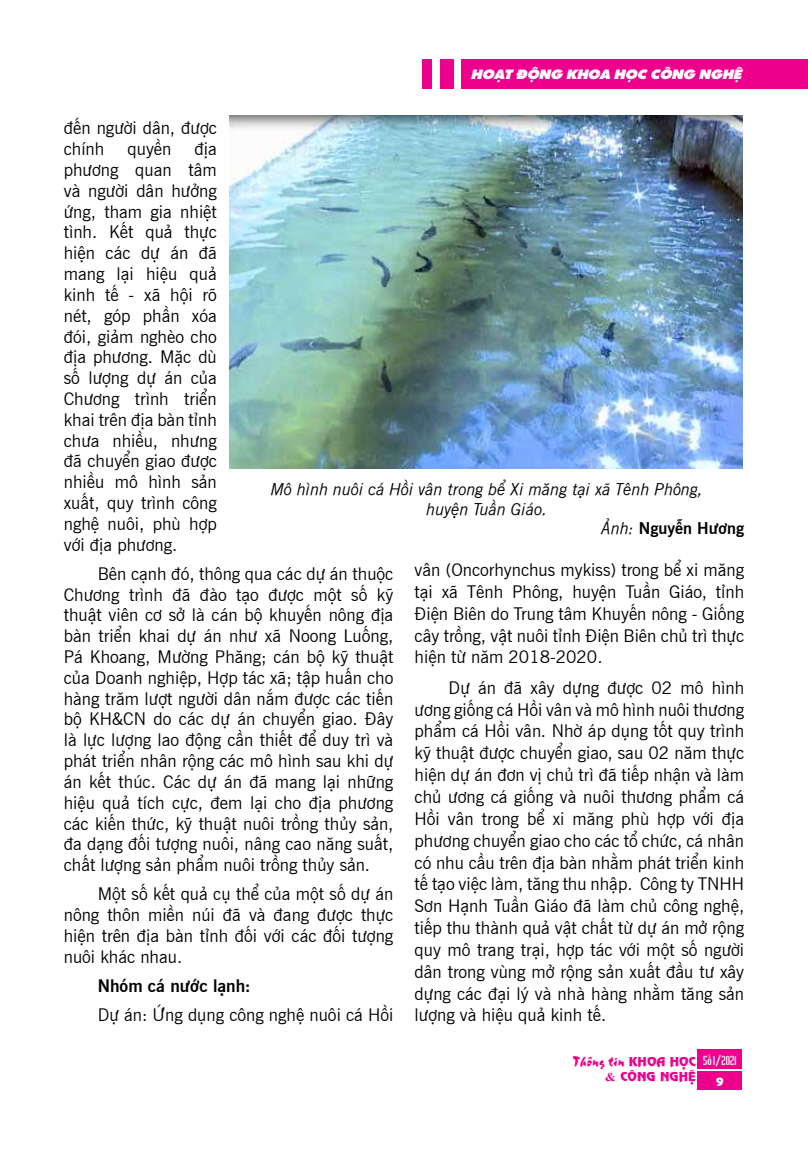
<style>
.page{position:relative;width:808px;height:1149px;background:#fff}
.page>*{position:absolute;margin:0;border:0;box-sizing:border-box;transform-origin:0 0}
.t1{font:17.25px/20.9px "UVN Tin Tuc";color:#000;text-align:justify}
.t2{font:700 17.25px "UVN Tin Tuc";color:#000}
.t3{font:italic 16.2px "UVN Tin Tuc";color:#000}
.t4{font:700 16.2px "UVN Tin Tuc";color:#000}
.t5{font:15px "UVN Thang Vu";color:#ec008c}
.t6{font:13.5px "UTM Sharnay";color:#fff;scale:1.08 1}
.t7{font:12px "UVN Nguyen Du";color:#ec008c;scale:1.08 1}
.t8{font:12px "UVN Hai Ba Trung";color:#fff}
.t9{font:11.25px "UVN Nguyen Du";color:#fff;scale:1.08 1}
.s1{font-weight:400;font-style:italic}
.s2{font-family:"UVN Nguyen Du";font-size:12px}
.s3{font-family:"Times New Roman";font-weight:700}
</style>
<div class="page">
<div style="left:697px;top:1049px;width:45px;height:19px;background:#ec008c"></div>
<div style="left:697px;top:1071px;width:45px;height:18px;background:#ec008c"></div>
<div style="left:461px;top:59px;width:347px;height:30px;background:#ec008c"></div>
<div style="left:440px;top:59px;width:13px;height:30px;background:#ec008c"></div>
<div style="left:422px;top:59px;width:10px;height:30px;background:#ec008c"></div>
<img style="left:230px;top:116px;width:512px;height:353px">
<p class="t6" style="left:471px;top:63px;width:252px">HOẠT ĐỘNG KHOA HỌC CÔNG NGHỆ</p>
<p class="t1" style="left:64px;top:116px;width:155px">đến người dân, được chính</p>
<p class="t1" style="left:127px;top:137px;width:45px">quyền</p>
<p class="t1" style="left:64px;top:137px;width:155px;text-indent:131px">địa phương quan tâm và người dân hưởng ứng, tham gia nhiệt tình. Kết quả thực hiện các dự án đã mang lại hiệu quả kinh tế - xã hội rõ nét, góp phần xóa đói, giảm nghèo cho địa phương. Mặc dù số lượng dự án của Chương trình triển khai trên địa bàn tỉnh chưa nhiều, nhưng đã chuyển giao được nhiều mô hình sản xuất, quy trình công nghệ nuôi, phù hợp với địa phương.</p>
<p class="t1" style="left:64px;top:561px;width:331px;text-indent:34px">Bên cạnh đó, thông qua các dự án thuộc Chương trình đã đào tạo được một số kỹ thuật viên cơ sở là cán bộ khuyến nông địa bàn triển khai dự án như xã Noong Luống, Pá Khoang, Mường Phăng; cán bộ kỹ thuật của Doanh nghiệp, Hợp tác xã; tập huấn cho hàng trăm lượt người dân nắm được các tiến bộ KH&amp;CN do các dự án chuyển giao. Đây là lực lượng lao động cần thiết để duy trì và phát triển nhân rộng các mô hình sau khi dự án kết thúc. Các dự án đã mang lại những hiệu quả tích cực, đem lại cho địa phương các kiến thức, kỹ thuật nuôi trồng thủy sản, đa dạng đối tượng nuôi, nâng cao năng suất, chất lượng sản phẩm nuôi trồng thủy sản.</p>
<p class="t1" style="left:64px;top:882px;width:331px;text-indent:34px">Một số kết quả cụ thể của một số dự án nông thôn miền núi đã và đang được thực hiện trên địa bàn tỉnh đối với các đối tượng nuôi khác nhau.</p>
<p class="t2" style="left:98px;top:972px;width:155px">Nhóm cá nước lạnh:</p>
<p class="t1" style="left:98px;top:1002px;width:297px">Dự án: Ứng dụng công nghệ nuôi cá Hồi</p>
<p class="t3" style="left:271px;top:476px;width:434px">Mô hình nuôi cá Hồi vân trong bể Xi măng tại xã Tênh Phông,</p>
<p class="t3" style="left:427px;top:496px;width:122px">huyện Tuần Giáo.</p>
<p class="t4" style="left:601px;top:515px;width:144px"><span class="s1">Ảnh:</span> Nguyễn Hương</p>
<p class="t1" style="left:415px;top:557px;width:331px;line-height:21.8px">vân (Oncorhynchus mykiss) trong bể xi măng tại xã Tênh Phông, huyện Tuần Giáo, tỉnh Điện Biên do Trung tâm Khuyến nông - Giống cây trồng, vật nuôi tỉnh Điện Biên chủ trì thực hiện từ năm 2018-2020.</p>
<p class="t1" style="left:415px;top:675px;width:331px;line-height:21.8px;text-indent:34px">Dự án đã xây dựng được 02 mô hình ương giống cá Hồi vân và mô hình nuôi thương phẩm cá Hồi vân. Nhờ áp dụng tốt quy trình kỹ thuật được chuyển giao, sau 02 năm thực hiện dự án đơn vị chủ trì đã tiếp nhận và làm chủ ương cá giống và nuôi thương phẩm cá Hồi vân trong bể xi măng phù hợp với địa phương chuyển giao cho các tổ chức, cá nhân có nhu cầu trên địa bàn nhằm phát triển kinh tế tạo việc làm, tăng thu nhập. Công ty TNHH Sơn Hạnh Tuần Giáo đã làm chủ công nghệ, tiếp thu thành quả vật chất từ dự án mở rộng quy mô trang trại, hợp tác với một số người dân trong vùng mở rộng sản xuất đầu tư xây dựng các đại lý và nhà hàng nhằm tăng sản lượng và hiệu quả kinh tế.</p>
<p class="t8" style="left:703px;top:1050px;width:34px">Số 1/2021</p>
<p class="t9" style="left:716px;top:1073px;width:9px">9</p>
<p class="t5" style="left:573px;top:1049px;width:124px">Thông tin <span class="s2">KHOA HỌC</span></p>
<p class="t7" style="left:605px;top:1067px;width:85px"><span class="s3">&amp;</span> CÔNG NGHỆ</p>
</div>
